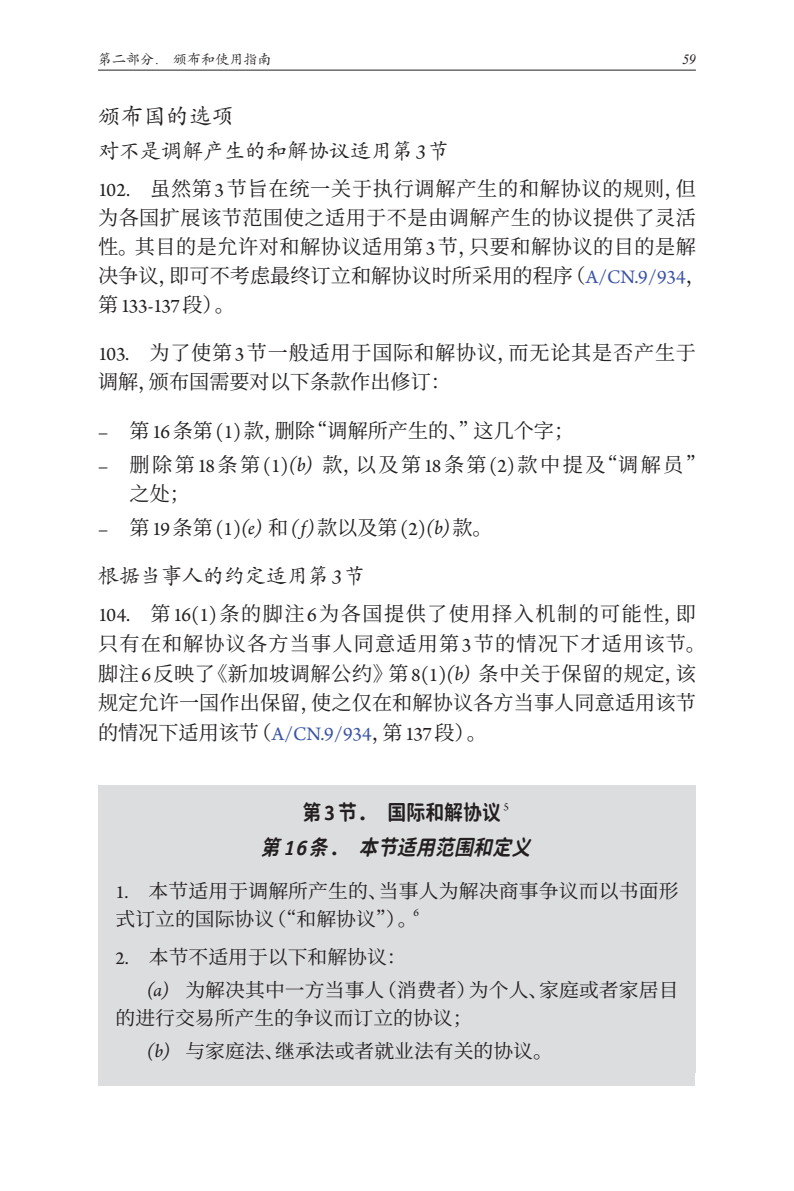
<style>
.page{position:relative;width:794px;height:1191px;background:#fff}
.page>*{position:absolute;margin:0;border:0;box-sizing:border-box;transform-origin:0 0}
.Head_E{font:22.75px "FZKT GB1 4";color:#231f20}
.Head_F{font:21px "FZKT GB1 4";color:#231f20}
.Box_head_A{font:italic 21px "Resource Han Rounded CN Bold";color:#231f20;scale:.9 1}
.Box_head_B{font:21px "Resource Han Rounded CN Bold";color:#231f20;scale:.9 1}
.Body_text_numbered{font:20.12px/28.9px "Source Han Serif SC";letter-spacing:.025em;color:#231f20}
.Body_text_numbered-2{font:20.12px/28.9px "Source Han Serif SC";letter-spacing:.12em;color:#231f20}
.Body_text_numbered-3{font:20.12px "Source Han Serif SC";color:#231f20}
.Box_list_level_1__a{font:19.25px/28px "Source Han Serif SC";color:#231f20}
.t1{font:14px "FZKT GB1 4";color:#231f20}
.t2{font:italic 14px "Times New Roman";color:#231f20}
.Box_head_B-2{font:11.2px "Arno Pro";color:#231f20}
.s1{font-family:"Times New Roman";font-style:italic}
.s2{font-family:"Arno Pro";font-style:italic}
.s3{font-family:"Arno Pro"}
.s4{font-family:"Arno Pro";color:#3a54a4}
.s5{font-family:"Officina Sans Std";font-weight:700}
</style>
<div class="page">
<hr style="left:98px;top:70px;width:598px;height:1px;background:#231f20">
<div style="left:98px;top:785px;width:598px;height:57px;background:#dcdddf"></div>
<div style="left:98px;top:819px;width:598px;height:57px;background:#dcdddf"></div>
<div style="left:98px;top:868px;width:598px;height:82px;background:#dcdddf"></div>
<div style="left:98px;top:934px;width:598px;height:54px;background:#dcdddf"></div>
<div style="left:98px;top:971px;width:598px;height:69px;background:#dcdddf"></div>
<div style="left:98px;top:1032px;width:598px;height:40px;background:#dcdddf"></div>
<div style="left:98px;top:1067px;width:596px;height:19px;background:#dcdddf"></div>
<p class="t1" style="left:98px;top:51px;width:175px">第二部分<span class="s1">.</span> 颁布和使用指南</p>
<p class="t2" style="left:682px;top:50px;width:15px">59</p>
<h5 class="Head_E" style="left:98px;top:102px;width:138px">颁布国的选项</h5>
<p class="Head_F" style="left:98px;top:138px;width:353px">对不是调解产生的和解协议适用第<span class="s2">3</span>节</p>
<p class="Body_text_numbered" style="left:98px;top:175px;width:609px"><span class="s3">102.</span> 虽然第<span class="s3">3</span>节旨在统一关于执行调解产生的和解协议的规则，但为各国扩展该节范围使之适用于不是由调解产生的协议提供了灵活性。其目的是允许对和解协议适用第<span class="s3">3</span>节，只要和解协议的目的是解决争议，即可不考虑最终订立和解协议时所采用的程序（<span class="s4">A/CN.9/934</span>，第<span class="s3">133-137</span>段）。</p>
<p class="Body_text_numbered" style="left:98px;top:339px;width:599px"><span class="s3">103.</span> 为了使第<span class="s3">3</span>节一般适用于国际和解协议，而无论其是否产生于调解，颁布国需要对以下条款作出修订：</p>
<p class="Body_text_numbered-3" style="left:98px;top:419px;width:478px"><span class="s3">–</span> 第<span class="s3">16</span>条第<span class="s3">(1)</span>款，删除“调解所产生的、”这几个字；</p>
<p class="Body_text_numbered-2" style="left:130px;top:450px;width:578px;text-indent:-31px"><span class="s3">–</span> 删除第<span class="s3">18</span>条第<span class="s3">(1)</span><span class="s2">(b)</span> 款，以及第<span class="s3">18</span>条第<span class="s3">(2)</span>款中提及“调解员”之处；</p>
<p class="Body_text_numbered" style="left:98px;top:513px;width:396px"><span class="s3">–</span> 第<span class="s3">19</span>条第<span class="s3">(1)</span><span class="s2">(e)</span> 和<span class="s2">(f)</span>款以及第<span class="s3">(2)</span><span class="s2">(b)</span>款。</p>
<p class="Head_F" style="left:98px;top:563px;width:269px">根据当事人的约定适用第<span class="s2">3</span>节</p>
<p class="Body_text_numbered" style="left:98px;top:599px;width:609px;line-height:29.8px"><span class="s3">104.</span> 第<span class="s3">16(1)</span>条的脚注<span class="s3">6</span>为各国提供了使用择入机制的可能性，即只有在和解协议各方当事人同意适用第<span class="s3">3</span>节的情况下才适用该节。脚注<span class="s3">6</span>反映了《新加坡调解公约》第<span class="s3">8(1)</span><span class="s2">(b)</span> 条中关于保留的规定，该规定允许一国作出保留，使之仅在和解协议各方当事人同意适用该节的情况下适用该节（<span class="s4">A/CN.9/934</span>，第<span class="s3">137</span>段）。</p>
<h2 class="Box_head_B" style="left:302px;top:801px;width:222px">第<span class="s5">3</span>节<span class="s5">.</span> 国际和解协议</h2>
<h2 class="Box_head_B-2" style="left:503px;top:800px;width:7px">5</h2>
<h1 class="Box_head_A" style="left:260px;top:835px;width:315px">第 <span class="s5">1 6</span> 条 <span class="s5">.</span> 本节适用范围和定义</h1>
<p class="Box_list_level_1__a" style="left:116px;top:877px;width:564px"><span class="s3">1.</span> 本节适用于调解所产生的、当事人为解决商事争议而以书面形式订立的国际协议（“和解协议”）。</p>
<p class="Box_head_B-2" style="left:413px;top:906px;width:7px">6</p>
<p class="Box_list_level_1__a" style="left:116px;top:943px;width:293px"><span class="s3">2.</span> 本节不适用于以下和解协议：</p>
<p class="Box_list_level_1__a" style="left:116px;top:976px;width:564px;text-indent:31px"><span class="s2">(a)</span> 为解决其中一方当事人（消费者）为个人、家庭或者家居目的进行交易所产生的争议而订立的协议；</p>
<p class="Box_list_level_1__a" style="left:147px;top:1036px;width:408px"><span class="s2">(b)</span> 与家庭法、继承法或者就业法有关的协议。</p>
</div>
